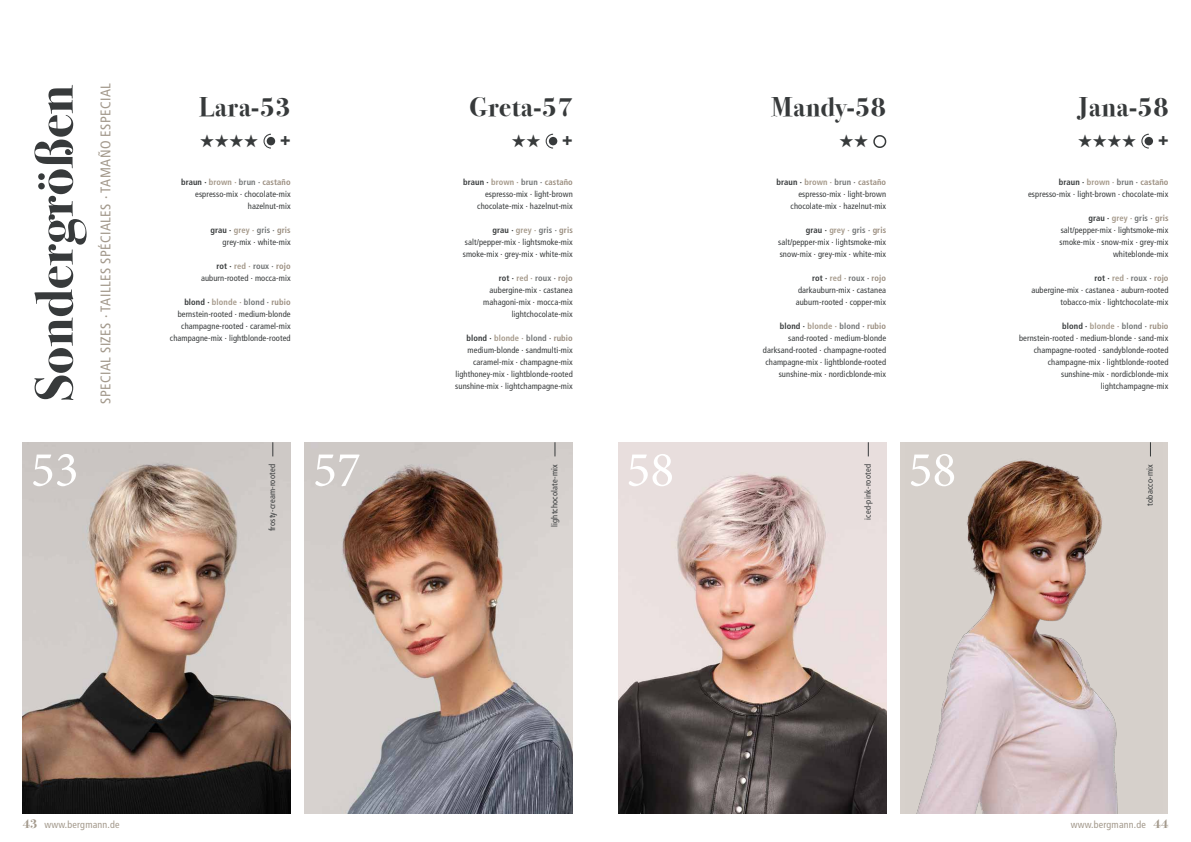
<style>
.page{position:relative;width:1191px;height:842px;background:#fff}
.page>*{position:absolute;margin:0;border:0;box-sizing:border-box;transform-origin:0 0}
.t1{font:700 54px "Bodoni Svty Two ITCTT";color:#373a3b}
.t2{font:50px "Minion Pro";color:#fff}
.t3{font:700 27px "Bodoni Svty Two ITCTT";letter-spacing:.02em;color:#373a3b}
.t4{font:700 18px "Arial";color:#373a3b}
.t5{font:18px "Zapf Dingbats ITC";color:#373a3b}
.t6{font:condensed 14px "Frutiger";letter-spacing:.03em;color:#a3998c}
.t7{font:condensed 10px "Frutiger";letter-spacing:.02em;color:#a3998c}
.t8{font:condensed 8.5px/12px "Frutiger";letter-spacing:.01em;color:#373a3b;text-align:right}
.s1{font-weight:700}
.s2{font-weight:700;color:#a49889}
.s3{font-weight:700;color:#717475}
.s4{font-weight:700;color:#9a8d7f}
.s5{font-family:"Bodoni Svty Two ITCTT";font-weight:700;font-stretch:normal;font-size:13px}
</style>
<div class="page">
<img style="left:23px;top:442px;width:268px;height:372px">
<img style="left:618px;top:442px;width:268px;height:372px">
<img style="left:305px;top:442px;width:268px;height:372px">
<div style="left:900px;top:442px;width:268px;height:372px;background:#d7d1cc"></div>
<img style="left:916px;top:456px;width:235px;height:358px">
<svg style="left:263px;top:134px;width:12px;height:15px"></svg>
<svg style="left:545px;top:134px;width:12px;height:15px"></svg>
<svg style="left:1141px;top:134px;width:12px;height:15px"></svg>
<svg style="left:272px;top:442px;width:1px;height:14px"></svg>
<svg style="left:868px;top:442px;width:1px;height:14px"></svg>
<svg style="left:555px;top:442px;width:1px;height:14px"></svg>
<svg style="left:1150px;top:442px;width:1px;height:14px"></svg>
<h1 class="t1" style="left:10px;top:401px;width:318px;rotate:-90deg">Sondergrößen</h1>
<h3 class="t6" style="left:98px;top:404px;width:322px;rotate:-90deg">SPECIAL SIZES · TAILLES SPÉCIALES · TAMAÑO ESPECIAL</h3>
<h3 class="t3" style="left:199px;top:84px;width:93px">Lara-53</h3>
<h3 class="t4" style="left:200px;top:129px;width:92px">★★★★ +</h3>
<p class="t8" style="left:181px;top:176px;width:111px"><span class="s1">braun ·</span> <span class="s2">brown ·</span> <span class="s3">brun ·</span> <span class="s4">castaño </span>espresso-mix · chocolate-mix hazelnut-mix</p>
<p class="t8" style="left:210px;top:224px;width:82px"><span class="s1">grau ·</span> <span class="s2">grey ·</span> <span class="s3">gris ·</span> <span class="s4">gris </span>grey-mix · white-mix</p>
<p class="t8" style="left:201px;top:260px;width:91px"><span class="s1">rot ·</span> <span class="s2">red ·</span> <span class="s3">roux ·</span> <span class="s4">rojo </span>auburn-rooted · mocca-mix</p>
<p class="t8" style="left:170px;top:296px;width:122px"><span class="s1">blond ·</span> <span class="s2">blonde ·</span> <span class="s3">blond ·</span> <span class="s4">rubio </span>bernstein-rooted · medium-blonde champagne-rooted · caramel-mix champagne-mix · lightblonde-rooted</p>
<h3 class="t3" style="left:469px;top:84px;width:105px">Greta-57</h3>
<h3 class="t4" style="left:511px;top:129px;width:63px">★★ +</h3>
<p class="t8" style="left:463px;top:176px;width:111px"><span class="s1">braun ·</span> <span class="s2">brown ·</span> <span class="s3">brun ·</span> <span class="s4">castaño </span>espresso-mix · light-brown chocolate-mix · hazelnut-mix</p>
<p class="t8" style="left:463px;top:224px;width:111px;text-align:justify;text-indent:30px"><span class="s1">grau ·</span> <span class="s2">grey ·</span> <span class="s3">gris ·</span> <span class="s4">gris </span>salt/pepper-mix · lightsmoke-mix smoke-mix · grey-mix · white-mix</p>
<p class="t8" style="left:483px;top:272px;width:91px"><span class="s1">rot ·</span> <span class="s2">red ·</span> <span class="s3">roux ·</span> <span class="s4">rojo </span>aubergine-mix · castanea mahagoni-mix · mocca-mix lightchocolate-mix</p>
<p class="t8" style="left:455px;top:332px;width:119px"><span class="s1">blond ·</span> <span class="s2">blonde ·</span> <span class="s3">blond ·</span> <span class="s4">rubio </span>medium-blonde · sandmulti-mix caramel-mix · champagne-mix lighthoney-mix · lightblonde-rooted sunshine-mix · lightchampagne-mix</p>
<h3 class="t3" style="left:771px;top:84px;width:116px">Mandy-58</h3>
<h3 class="t5" style="left:839px;top:132px;width:48px">★★ ●</h3>
<p class="t8" style="left:776px;top:176px;width:111px"><span class="s1">braun ·</span> <span class="s2">brown ·</span> <span class="s3">brun ·</span> <span class="s4">castaño </span>espresso-mix · light-brown chocolate-mix · hazelnut-mix</p>
<p class="t8" style="left:778px;top:224px;width:109px;text-align:justify;text-indent:28px"><span class="s1">grau ·</span> <span class="s2">grey ·</span> <span class="s3">gris ·</span> <span class="s4">gris </span>salt/pepper-mix · lightsmoke-mix snow-mix · grey-mix · white-mix</p>
<p class="t8" style="left:795px;top:272px;width:92px;text-align:justify;text-indent:16px"><span class="s1">rot ·</span> <span class="s2">red ·</span> <span class="s3">roux ·</span> <span class="s4">rojo </span>darkauburn-mix · castanea auburn-rooted · copper-mix</p>
<p class="t8" style="left:763px;top:320px;width:125px"><span class="s1">blond ·</span> <span class="s2">blonde ·</span> <span class="s3">blond ·</span> <span class="s4">rubio </span>sand-rooted · medium-blonde darksand-rooted · champagne-rooted champagne-mix · lightblonde-rooted sunshine-mix · nordicblonde-mix</p>
<h3 class="t3" style="left:1077px;top:84px;width:93px">Jana-58</h3>
<h3 class="t4" style="left:1077px;top:129px;width:92px">★★★★ +</h3>
<p class="t8" style="left:1028px;top:176px;width:142px"><span class="s1">braun ·</span> <span class="s2">brown ·</span> <span class="s3">brun ·</span> <span class="s4">castaño </span>espresso-mix · light-brown · chocolate-mix</p>
<p class="t8" style="left:1059px;top:212px;width:110px"><span class="s1">grau ·</span> <span class="s2">grey ·</span> <span class="s3">gris ·</span> <span class="s4">gris </span>salt/pepper-mix · lightsmoke-mix smoke-mix · snow-mix · grey-mix whiteblonde-mix</p>
<p class="t8" style="left:1031px;top:272px;width:139px"><span class="s1">rot ·</span> <span class="s2">red ·</span> <span class="s3">roux ·</span> <span class="s4">rojo<br></span>aubergine-mix · castanea · auburn-rooted tobacco-mix · lightchocolate-mix</p>
<p class="t8" style="left:1019px;top:320px;width:151px"><span class="s1">blond ·</span> <span class="s2">blonde ·</span> <span class="s3">blond ·</span> <span class="s4">rubio </span>bernstein-rooted · medium-blonde · sand-mix champagne-rooted · sandyblonde-rooted champagne-mix · lightblonde-rooted sunshine-mix · nordicblonde-mix lightchampagne-mix</p>
<h2 class="t2" style="left:31px;top:436px;width:50px">53</h2>
<h2 class="t2" style="left:313px;top:436px;width:49px">57</h2>
<h2 class="t2" style="left:626px;top:436px;width:49px">58</h2>
<h2 class="t2" style="left:908px;top:436px;width:49px">58</h2>
<p class="t8" style="left:548px;top:527px;width:64px;rotate:-90deg">lightchocolate-mix</p>
<p class="t8" style="left:1144px;top:505px;width:43px;rotate:-90deg">tobacco-mix</p>
<p class="t8" style="left:266px;top:531px;width:68px;rotate:-90deg">frosty-cream-rooted</p>
<p class="t8" style="left:862px;top:520px;width:57px;rotate:-90deg">iced-pink-rooted</p>
<p class="t7" style="left:23px;top:818px;width:98px"><span class="s5">43</span> www.bergmann.de</p>
<p class="t7" style="left:1070px;top:818px;width:99px">www.bergmann.de <span class="s5">44</span></p>
</div>
